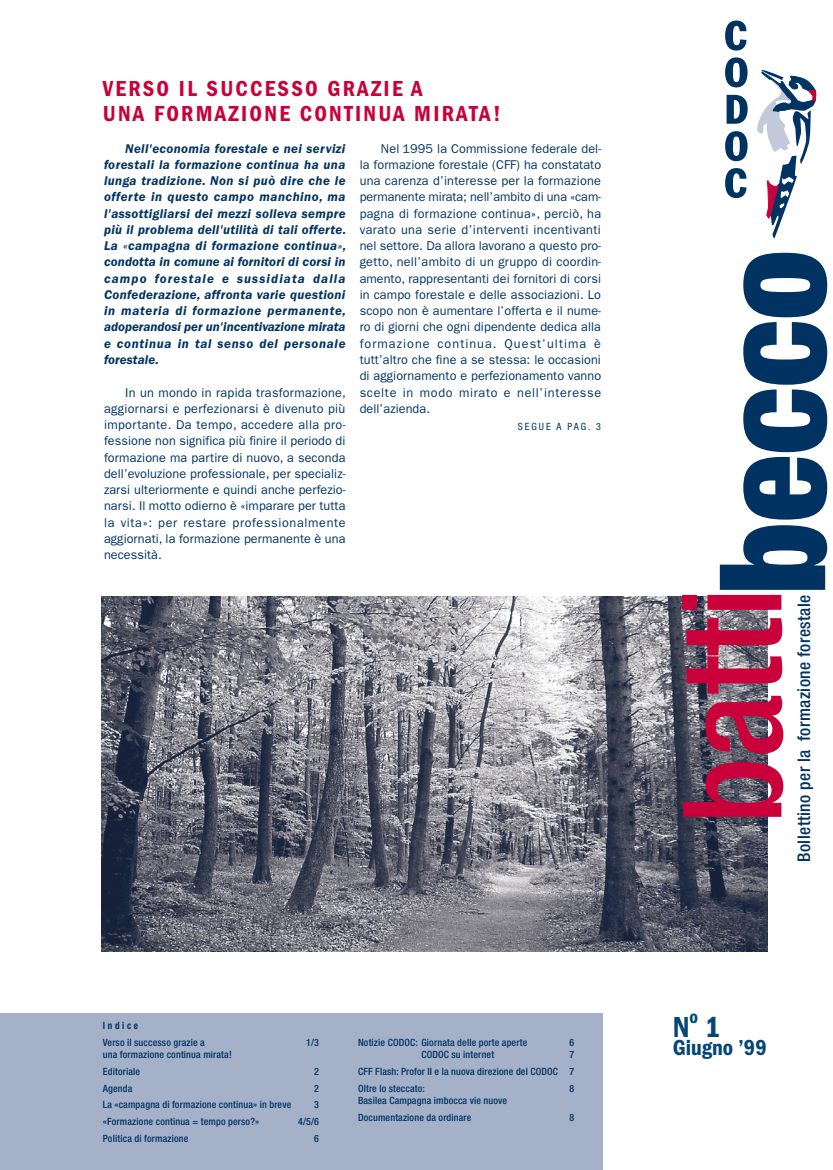
<style>
.page{position:relative;width:833px;height:1170px;background:#fff}
.page>*{position:absolute;margin:0;border:0;box-sizing:border-box;transform-origin:0 0}
.t1{font:500 condensed 137.5px "Helvetica Neue";color:#c90039}
.t2{font:600 condensed 30px "Franklin Gothic LT";color:#044675}
.t3{font:600 condensed 22.5px/25px "Franklin Gothic LT";letter-spacing:.1em;color:#c90039}
.t4{font:600 condensed 22.5px "Franklin Gothic LT";color:#044675}
.t5{font:600 condensed 18.75px "Franklin Gothic LT";color:#044675}
.t6{font:500 condensed 17.5px "Helvetica Neue";letter-spacing:.025em;color:#003362}
.t7{font:italic 600 13.12px/16.2px "Franklin Gothic LT";letter-spacing:.05em;color:#003362;text-align:justify}
.t8{font:12.75px/16.2px "Franklin Gothic LT";letter-spacing:.005em;color:#003362;text-align:justify}
.t9{font:500 condensed 10px/16.8px "Helvetica Neue";letter-spacing:.015em;color:#003362}
.t10{font:condensed 10px "Helvetica Neue";letter-spacing:.2em;color:#003362}
.t11{font:700 condensed 10px "Helvetica Neue";letter-spacing:.3em;color:#003362;scale:.9 1}
.s1{font-weight:900;font-size:147.5px;color:#003362}
</style>
<div class="page">
<div style="left:0;top:1013px;width:602px;height:156px;background:#a5b1c9"></div>
<img style="left:102px;top:596px;width:665px;height:355px">
<svg style="left:757px;top:70px;width:59px;height:168px"></svg>
<svg style="left:725px;top:21px;width:21px;height:30px"></svg>
<svg style="left:725px;top:57px;width:22px;height:30px"></svg>
<svg style="left:726px;top:95px;width:21px;height:29px"></svg>
<svg style="left:725px;top:131px;width:22px;height:30px"></svg>
<svg style="left:725px;top:168px;width:21px;height:30px"></svg>
<h3 class="t3" style="left:103px;top:76px;width:399px">VERSO IL SUCCESSO GRAZIE A<br>UNA FORMAZIONE CONTINUA MIRATA!</h3>
<p class="t7" style="left:104px;top:140px;width:244px;text-indent:21px">Nell'economia forestale e nei servizi forestali la formazione continua ha una lunga tradizione. Non si può dire che le offerte in questo campo manchino, ma l'assottigliarsi dei mezzi solleva sempre più il problema dell'utilità di tali offerte.<br>La «campagna di formazione continua», condotta in comune ai fornitori di corsi in campo forestale e sussidiata dalla Confederazione, affronta varie questioni in materia di formazione permanente, adoperandosi per un'incentivazione mirata e continua in tal senso del personale forestale.</p>
<p class="t8" style="left:104px;top:384px;width:243px;text-indent:21px">In un mondo in rapida trasformazione, aggiornarsi e perfezionarsi è divenuto più importante. Da tempo, accedere alla pro&shy;fessione non significa più finire il periodo di formazione ma partire di nuovo, a seconda dell’evoluzione professionale, per specializ&shy;zarsi ulteriormente e quindi anche perfezio&shy;narsi. Il motto odierno è «imparare per tutta la vita»: per restare professionalmente aggiornati, la formazione permanente è una necessità.</p>
<p class="t8" style="left:360px;top:140px;width:243px;text-indent:21px">Nel 1995 la Commissione federale del&shy;la formazione forestale (CFF) ha constatato una carenza d’interesse per la formazione permanente mirata; nell’ambito di una «cam&shy;pagna di formazione continua», perciò, ha varato una serie d’interventi incentivanti nel settore. Da allora lavorano a questo pro&shy;getto, nell’ambito di un gruppo di coordin&shy;amento, rappresentanti dei fornitori di corsi in campo forestale e delle associazioni. Lo scopo non è aumentare l’offerta e il nume&shy;ro di giorni che ogni dipendente dedica alla formazione continua. Quest’ultima è tutt’altro che fine a se stessa: le occasioni di aggiornamento e perfezionamento vanno scelte in modo mirato e nell’interesse dell’azienda.</p>
<p class="t10" style="left:518px;top:421px;width:85px">SEGUE A PAG. 3</p>
<p class="t11" style="left:103px;top:1019px;width:41px">Indice</p>
<p class="t9" style="left:103px;top:1033px;width:104px">Verso il successo grazie a</p>
<p class="t9" style="left:306px;top:1033px;width:14px">1/3</p>
<p class="t9" style="left:103px;top:1045px;width:130px">una formazione continua mirata!<br>Editoriale</p>
<p class="t9" style="left:314px;top:1062px;width:6px">2</p>
<p class="t9" style="left:103px;top:1079px;width:31px">Agenda</p>
<p class="t9" style="left:314px;top:1079px;width:6px">2</p>
<p class="t9" style="left:103px;top:1096px;width:190px">La «campagna di formazione continua» in breve</p>
<p class="t9" style="left:314px;top:1096px;width:6px">3</p>
<p class="t9" style="left:103px;top:1112px;width:158px">«Formazione continua = tempo perso?»</p>
<p class="t9" style="left:298px;top:1112px;width:22px">4/5/6</p>
<p class="t9" style="left:103px;top:1129px;width:87px">Politica di formazione</p>
<p class="t9" style="left:314px;top:1129px;width:6px">6</p>
<p class="t9" style="left:358px;top:1033px;width:171px">Notizie CODOC: Giornata delle porte aperte</p>
<p class="t9" style="left:569px;top:1033px;width:6px">6</p>
<p class="t9" style="left:421px;top:1045px;width:74px">CODOC su internet</p>
<p class="t9" style="left:358px;top:1045px;width:218px;text-align:justify;text-indent:211px">7<br>CFF Flash: Profor II e la nuova direzione del CODOC 7<br>Oltre lo steccato:</p>
<p class="t9" style="left:569px;top:1079px;width:6px">8</p>
<p class="t9" style="left:358px;top:1091px;width:151px">Basilea Campagna imbocca vie nuove<br>Documentazione da ordinare</p>
<p class="t9" style="left:569px;top:1108px;width:6px">8</p>
<h1 class="t1" style="left:650px;top:824px;width:575px;rotate:-90deg">batti<span class="s1">becco</span></h1>
<h3 class="t6" style="left:793px;top:862px;width:269px;rotate:-90deg">Bollettino per la formazione forestale</h3>
<h2 class="t2" style="left:673px;top:1009px;width:18px">N</h2>
<h3 class="t5" style="left:689px;top:1005px;width:10px">o</h3>
<h2 class="t2" style="left:705px;top:1009px;width:17px">1</h2>
<h3 class="t4" style="left:673px;top:1034px;width:96px">Giugno ’99</h3>
</div>
